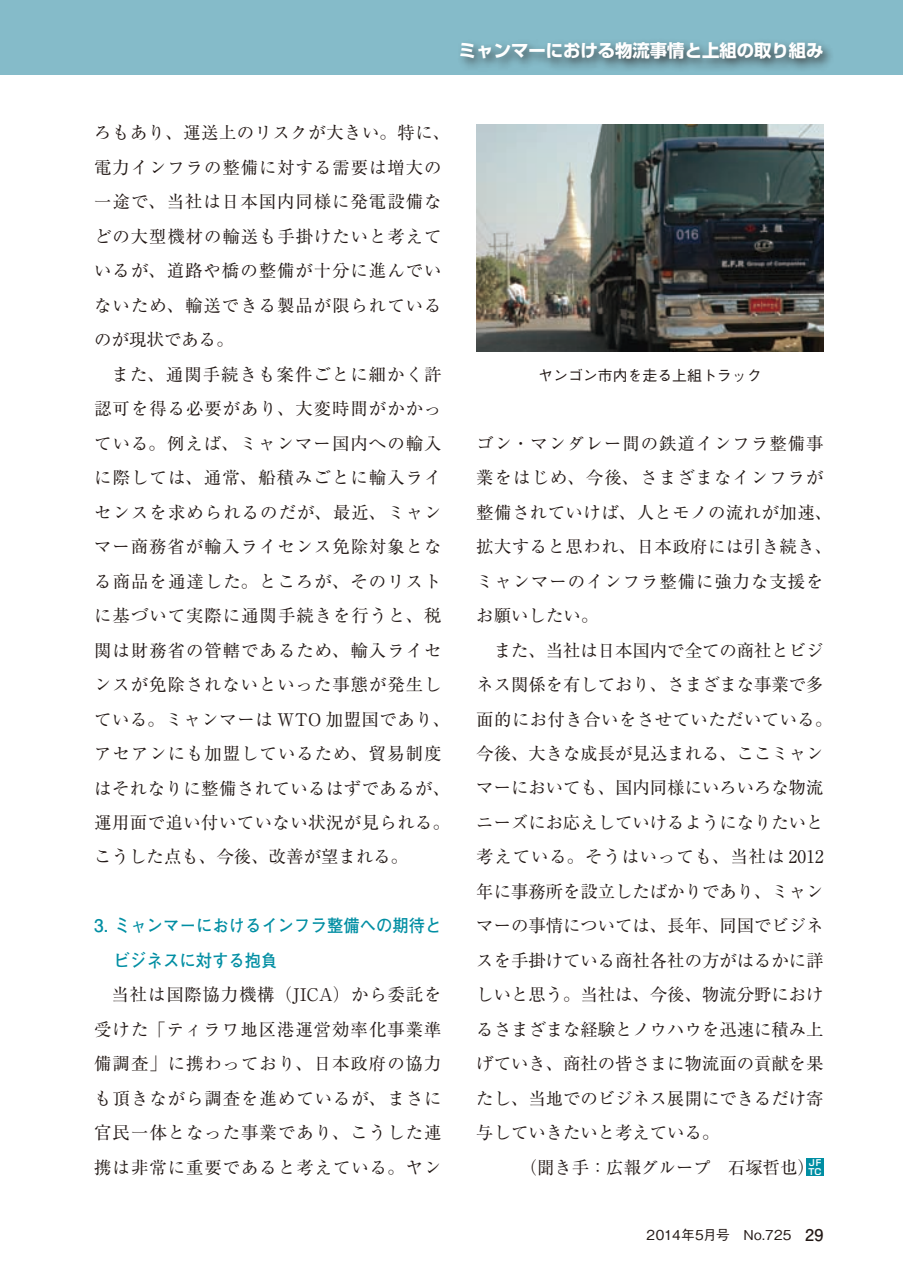
<style>
.page{position:relative;width:903px;height:1275px;background:#fff}
.page>*{position:absolute;margin:0;border:0;box-sizing:border-box;transform-origin:0 0}
.t1{font:17.32px/34.5px "Ryumin Pro";color:#231916}
.t2{font:17.32px/34.5px "Ryumin Pro";letter-spacing:.06em;color:#231916}
.t3{font:17.32px/34.5px "Ryumin Pro";letter-spacing:.055em;color:#231916}
.t4{font:17.32px/34.5px "Ryumin Pro";letter-spacing:.035em;color:#231916;text-align:justify}
.t5{font:700 17.32px/34.5px "Futo Go B101 Pro";letter-spacing:.005em;color:#008ea3}
.t6{font:700 17.32px "Shin Go Pro";color:#fff}
.t7{font:500 14.88px "Gothic BBB Pro";color:#231916}
.t8{font:500 13.65px "Gothic BBB Pro";letter-spacing:.02em;color:#231916}
.t9{font:700 8.75px/8.8px "Shin Go Pro De";color:#fff}
.s1{font-family:"Futo Go B101 Pro";font-weight:700;font-size:16.1px}
</style>
<div class="page">
<div style="left:0;top:0;width:903px;height:74px;background:#85bbc9"></div>
<div style="left:455px;top:37px;width:379px;height:35px;background:#231916;opacity:.75"></div>
<img style="left:476px;top:124px;width:347px;height:227px">
<div style="left:806px;top:1158px;width:17px;height:18px;background:#008ea3"></div>
<p class="t6" style="left:459px;top:37px;width:366px">ミャンマーにおける物流事情と上組の取り組み</p>
<p class="t3" style="left:94px;top:114px;width:357px">ろもあり、運送上のリスクが大きい。特に、電力インフラの整備に対する需要は増大の一途で、当社は日本国内同様に発電設備などの大型機材の輸送も手掛けたいと考えているが、道路や橋の整備が十分に進んでいないため、輸送できる製品が限られているのが現状である。</p>
<p class="t2" style="left:94px;top:356px;width:357px;text-indent:17px">また、通関手続きも案件ごとに細かく許認可を得る必要があり、大変時間がかかっている。例えば、ミャンマー国内への輸入に際しては、通常、船積みごとに輸入ライセンスを求められるのだが、最近、ミャンマー商務省が輸入ライセンス免除対象となる商品を通達した。ところが、そのリストに基づいて実際に通関手続きを行うと、税関は財務省の管轄であるため、輸入ライセンスが免除されないといった事態が発生している。ミャンマーは WTO 加盟国であり、アセアンにも加盟しているため、貿易制度はそれなりに整備されているはずであるが、運用面で追い付いていない状況が見られる。こうした点も、今後、改善が望まれる。</p>
<p class="t5" style="left:114px;top:906px;width:329px;text-indent:-20px">3. ミャンマーにおけるインフラ整備への期待とビジネスに対する抱負</p>
<p class="t4" style="left:94px;top:976px;width:349px;text-indent:17px">当社は国際協力機構（JICA）から委託を受けた「ティラワ地区港運営効率化事業準備調査」に携わっており、日本政府の協力も頂きながら調査を進めているが、まさに官民一体となった事業であり、こうした連携は非常に重要であると考えている。ヤン</p>
<p class="t7" style="left:538px;top:363px;width:225px">ヤンゴン市内を走る上組トラック</p>
<p class="t3" style="left:476px;top:425px;width:357px">ゴン・マンダレー間の鉄道インフラ整備事業をはじめ、今後、さまざまなインフラが整備されていけば、人とモノの流れが加速、拡大すると思われ、日本政府には引き続き、ミャンマーのインフラ整備に強力な支援をお願いしたい。</p>
<p class="t1" style="left:476px;top:632px;width:357px;text-indent:17px">また、当社は日本国内で全ての商社とビジネス関係を有しており、さまざまな事業で多面的にお付き合いをさせていただいている。今後、大きな成長が見込まれる、ここミャンマーにおいても、国内同様にいろいろな物流ニーズにお応えしていけるようになりたいと考えている。そうはいっても、当社は 2012年に事務所を設立したばかりであり、ミャンマーの事情については、長年、同国でビジネスを手掛けている商社各社の方がはるかに詳しいと思う。当社は、今後、物流分野におけるさまざまな経験とノウハウを迅速に積み上げていき、商社の皆さまに物流面の貢献を果たし、当地でのビジネス展開にできるだけ寄与していきたいと考えている。</p>
<p class="t1" style="left:520px;top:1149px;width:297px">（聞き手：広報グループ　石塚哲也）</p>
<p class="t9" style="left:808px;top:1157px;width:15px">JF<br>TC</p>
<p class="t8" style="left:647px;top:1224px;width:178px">2014年5月号　No.725　<span class="s1">29</span></p>
</div>
